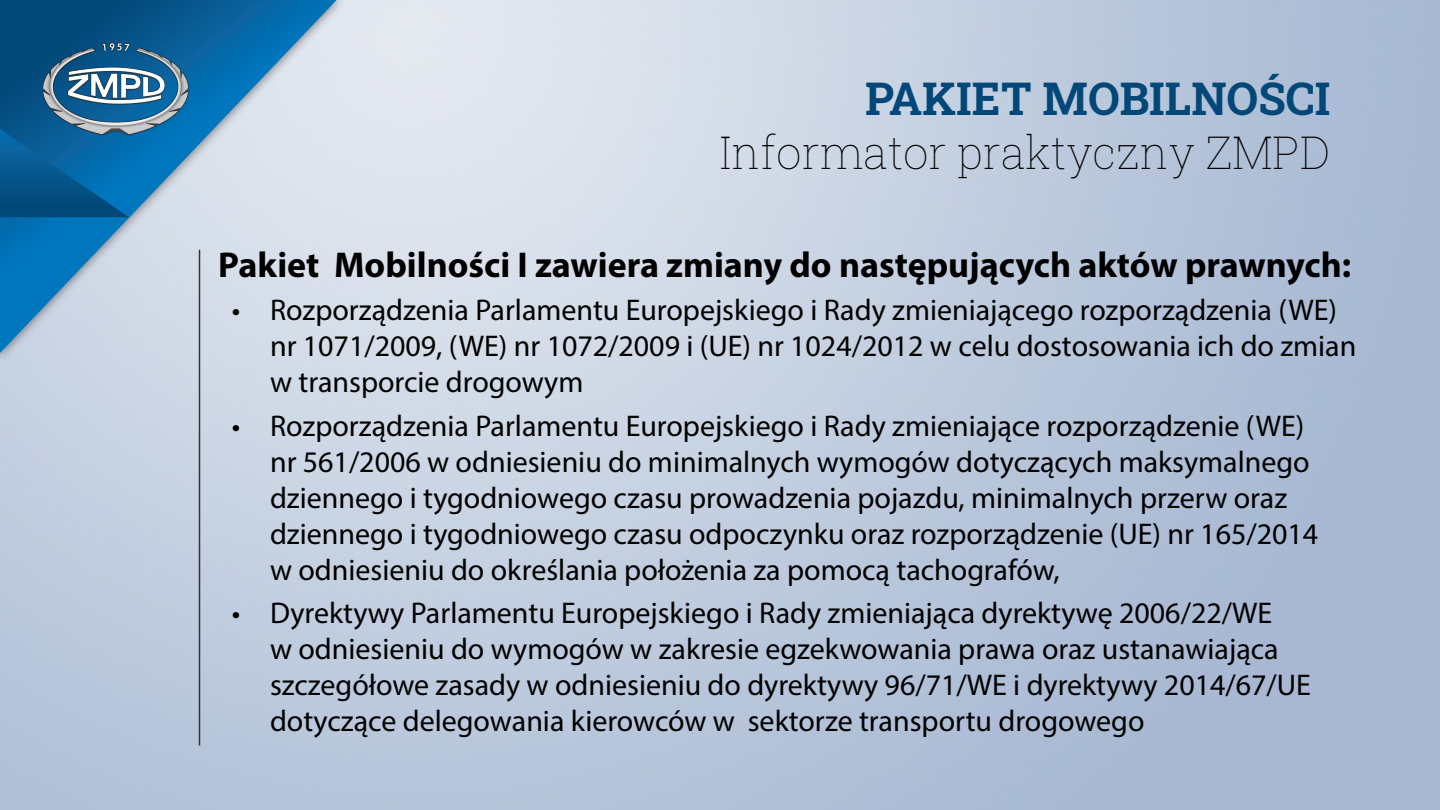
<style>
.page{position:relative;width:1440px;height:810px;background:#fff}
.page>*{position:absolute;margin:0;border:0;box-sizing:border-box;transform-origin:0 0}
.Tytuły_rozporzązenia{font:100 45px "Roboto Slab";color:#000}
.Tytuły_rozporzązenia-2{font:700 45px "Roboto Slab";color:#014879}
.t1{font:700 36px "Myriad Pro";color:#000}
.t2{font:30px/36px "Myriad Pro";color:#000}
</style>
<div class="page">
<div style="left:0;top:0;width:348px;height:365px;background:#000;opacity:.6"></div>
<svg style="left:0;top:0;width:338px;height:356px"></svg>
<svg style="left:0;top:52px;width:129px;height:165px"></svg>
<img style="left:37px;top:35px;width:157px;height:106px">
<hr style="left:199px;top:250px;width:1px;height:496px;background:#333">
<p class="Tytuły_rozporzązenia-2" style="left:865px;top:67px;width:467px">PAKIET MOBILNOŚCI</p>
<p class="Tytuły_rozporzązenia" style="left:720px;top:121px;width:612px">Informator praktyczny ZMPD</p>
<p class="t1" style="left:218px;top:241px;width:1134px">Pakiet Mobilności I zawiera zmiany do następujących aktów prawnych:</p>
<p class="t2" style="left:270px;top:292px;width:1088px;text-indent:-38px">• Rozporządzenia Parlamentu Europejskiego i Rady zmieniającego rozporządzenia (WE) nr 1071/2009, (WE) nr 1072/2009 i (UE) nr 1024/2012 w celu dostosowania ich do zmian w transporcie drogowym</p>
<p class="t2" style="left:270px;top:407px;width:1050px;text-indent:-38px">• Rozporządzenia Parlamentu Europejskiego i Rady zmieniające rozporządzenie (WE) nr 561/2006 w odniesieniu do minimalnych wymogów dotyczących maksymalnego dziennego i tygodniowego czasu prowadzenia pojazdu, minimalnych przerw oraz dziennego i tygodniowego czasu odpoczynku oraz rozporządzenie (UE) nr 165/2014 w odniesieniu do określania położenia za pomocą tachografów,</p>
<p class="t2" style="left:270px;top:595px;width:1043px;text-indent:-38px">• Dyrektywy Parlamentu Europejskiego i Rady zmieniająca dyrektywę 2006/22/WE<br>w odniesieniu do wymogów w zakresie egzekwowania prawa oraz ustanawiająca szczegółowe zasady w odniesieniu do dyrektywy 96/71/WE i dyrektywy 2014/67/UE dotyczące delegowania kierowców w sektorze transportu drogowego</p>
</div>
